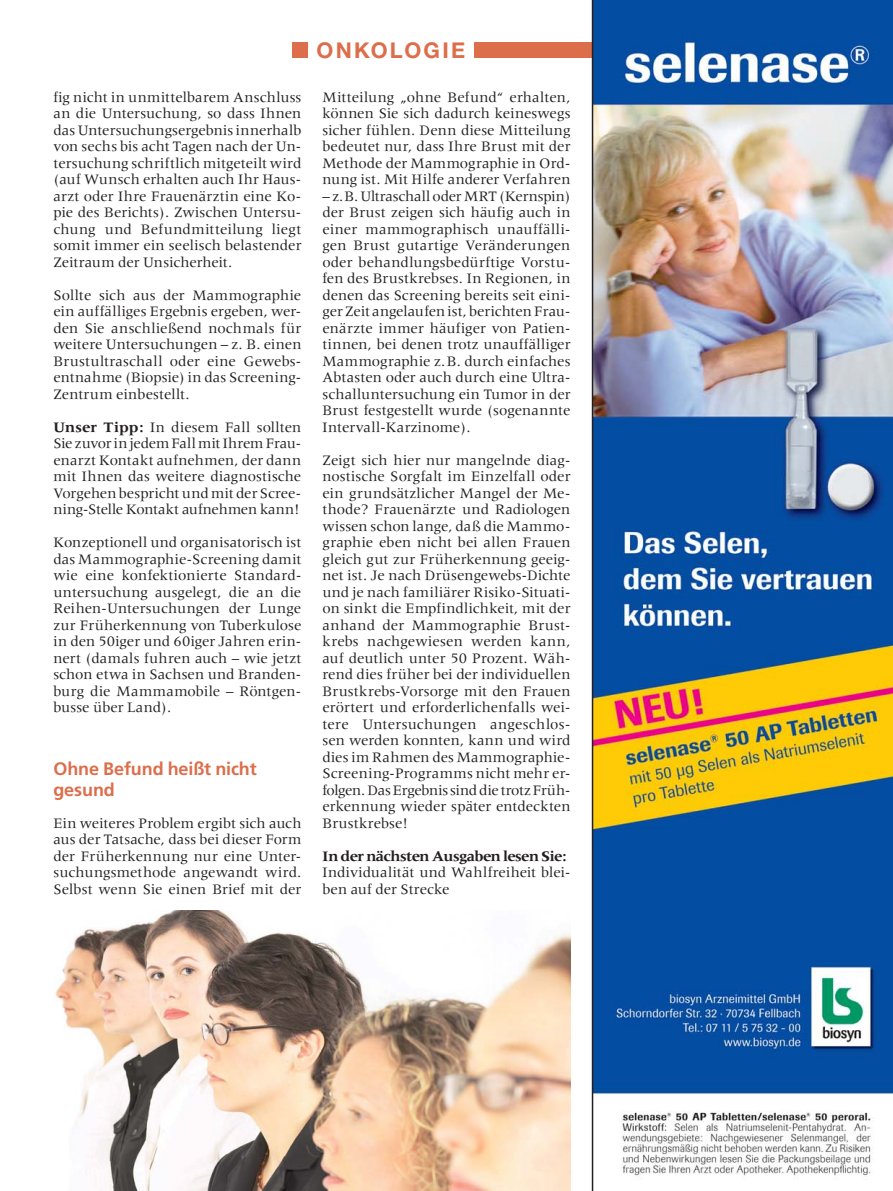
<style>
.page{position:relative;width:893px;height:1191px;background:#fff}
.page>*{position:absolute;margin:0;border:0;box-sizing:border-box;transform-origin:0 0}
.t1{font:700 21.75px "Helvetica Neue";letter-spacing:.1em;color:#dc6e4c}
.t2{font:700 18px/21px "Frutiger";letter-spacing:-.005em;color:#dc6e4c}
.t3{font:15px/16.5px "Meridien";color:#231f20;text-align:justify}
.t4{font:700 15px "Meridien";letter-spacing:-.045em;color:#231f20}
.s1{font-weight:700}
</style>
<div class="page">
<img style="left:55px;top:910px;width:515px;height:281px">
<div style="left:474px;top:43px;width:132px;height:15px;background:#dc6e4c"></div>
<div style="left:292px;top:43px;width:16px;height:15px;background:#dc6e4c"></div>
<img style="left:591px;top:0;width:302px;height:1191px">
<p class="t3" style="left:53px;top:90px;width:250px">fig nicht in unmittelbarem Anschluss an die Untersuchung, so dass Ihnen das Untersuchungsergebnis innerhalb von sechs bis acht Tagen nach der Un&shy;tersuchung schriftlich mitgeteilt wird (auf Wunsch erhalten auch Ihr Haus&shy;arzt oder Ihre Frauenärztin eine Ko&shy;pie des Berichts). Zwischen Untersu&shy;chung und Befundmitteilung liegt somit immer ein seelisch belastender Zeitraum der Unsicherheit.</p>
<p class="t3" style="left:53px;top:288px;width:250px">Sollte sich aus der Mammographie ein auffälliges Ergebnis ergeben, wer&shy;den Sie anschließend nochmals für weitere Untersuchungen – z. B. einen Brustultraschall oder eine Gewebs&shy;entnahme (Biopsie) in das Screening-Zentrum einbestellt.</p>
<p class="t3" style="left:53px;top:420px;width:250px"><span class="s1">Unser Tipp:</span> In diesem Fall sollten Sie zuvor in jedem Fall mit Ihrem Frau&shy;enarzt Kontakt aufnehmen, der dann mit Ihnen das weitere diagnos tische Vorgehen bespricht und mit der Scree&shy;ning-Stelle Kontakt aufnehmen kann!</p>
<p class="t3" style="left:53px;top:535px;width:250px">Konzeptionell und organisatorisch ist das Mammographie-Screening damit wie eine konfektionierte Standard&shy;untersuchung ausgelegt, die an die Reihen-Untersuchungen der Lunge zur Früherkennung von Tuberkulose in den 50iger und 60iger Jahren erin&shy;nert (damals fuhren auch – wie jetzt schon etwa in Sachsen und Branden&shy;burg die Mammamobile – Röntgen&shy;busse über Land).</p>
<p class="t2" style="left:53px;top:760px;width:205px">Ohne Befund heißt nicht gesund</p>
<p class="t3" style="left:53px;top:816px;width:250px">Ein weiteres Problem ergibt sich auch aus der Tatsache, dass bei dieser Form der Früherkennung nur eine Unter&shy;suchungsmethode angewandt wird.<br>Selbst wenn Sie einen Brief mit der</p>
<h1 class="t1" style="left:317px;top:43px;width:150px">ONKOLOGIE</h1>
<p class="t3" style="left:322px;top:90px;width:250px">Mitteilung „ohne Befund“ erhalten, können Sie sich dadurch keineswegs sicher fühlen. Denn diese Mitteilung bedeutet nur, dass Ihre Brust mit der Methode der Mammographie in Ord&shy;nung ist. Mit Hilfe anderer Verfahren</p>
<p class="t3" style="left:322px;top:189px;width:250px">– z. B. Ultraschall oder MRT (Kernspin) der Brust zeigen sich häufig auch in einer mammographisch unauffälli&shy;gen Brust gutartige Veränderungen oder behandlungsbedürftige Vorstu&shy;fen des Brustkrebses. In Regionen, in denen das Screening bereits seit eini&shy;ger Zeit angelaufen ist, berichten Frau&shy;enärzte immer häufiger von Patien&shy;tinnen, bei denen trotz unauffälliger Mammographie z. B. durch einfaches Abtasten oder auch durch eine Ultra&shy;schalluntersuchung ein Tumor in der Brust festgestellt wurde (sogenannte Intervall-Karzinome).</p>
<p class="t3" style="left:322px;top:453px;width:250px">Zeigt sich hier nur mangelnde diag&shy;nostische Sorgfalt im Einzelfall oder ein grundsätzlicher Mangel der Me&shy;thode? Frauenärzte und Radiologen wissen schon lange, daß die Mammo&shy;graphie eben nicht bei allen Frauen gleich gut zur Früherkennung geeig&shy;net ist. Je nach Drüsengewebs-Dichte und je nach familiärer Risiko-Situati&shy;on sinkt die Empfindlichkeit, mit der anhand der Mammographie Brust&shy;krebs nachgewiesen werden kann, auf deutlich unter 50 Prozent. Wäh&shy;rend dies früher bei der individuellen Brustkrebs-Vorsorge mit den Frauen erörtert und erforderlichenfalls wei&shy;tere Untersuchungen angeschlos&shy;sen werden konnten, kann und wird dies im Rahmen des Mammographie-Screening-Programms nicht mehr er&shy;folgen. Das Ergebnis sind die trotz Früh&shy;erkennung wieder später entdeckten Brustkrebse!</p>
<p class="t4" style="left:322px;top:850px;width:246px">In der nächsten Ausgaben lesen Sie:</p>
<p class="t3" style="left:322px;top:865px;width:250px">Individualität und Wahlfreiheit blei&shy;ben auf der Strecke</p>
</div>
